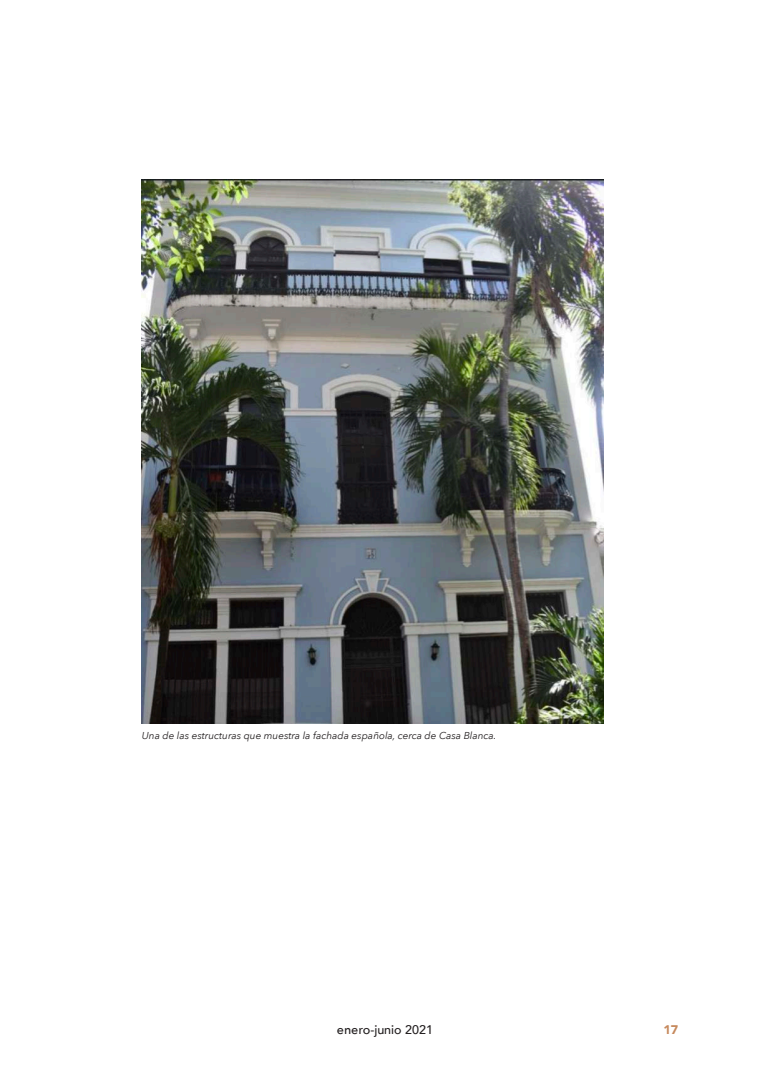
<style>
.page{position:relative;width:773px;height:1081px;background:#fff}
.page>*{position:absolute;margin:0;border:0;box-sizing:border-box;transform-origin:0 0}
.t1{font:500 12.5px "Avenir";color:#231f20}
.t2{font:900 12.5px "Avenir";color:#c6895c}
.t3{font:italic 10px "Avenir Next";color:#231f20}
.s1{font-family:"Avenir Next"}
</style>
<div class="page">
<img style="left:142px;top:179px;width:461px;height:544px">
<p class="t3" style="left:142px;top:727px;width:356px">Una de las estructuras que muestra la fachada española, cerca de Casa Blanca.</p>
<p class="t1" style="left:337px;top:1019px;width:98px"><span class="s1">enero</span>-junio 2021</p>
<p class="t2" style="left:663px;top:1019px;width:16px">17</p>
</div>
